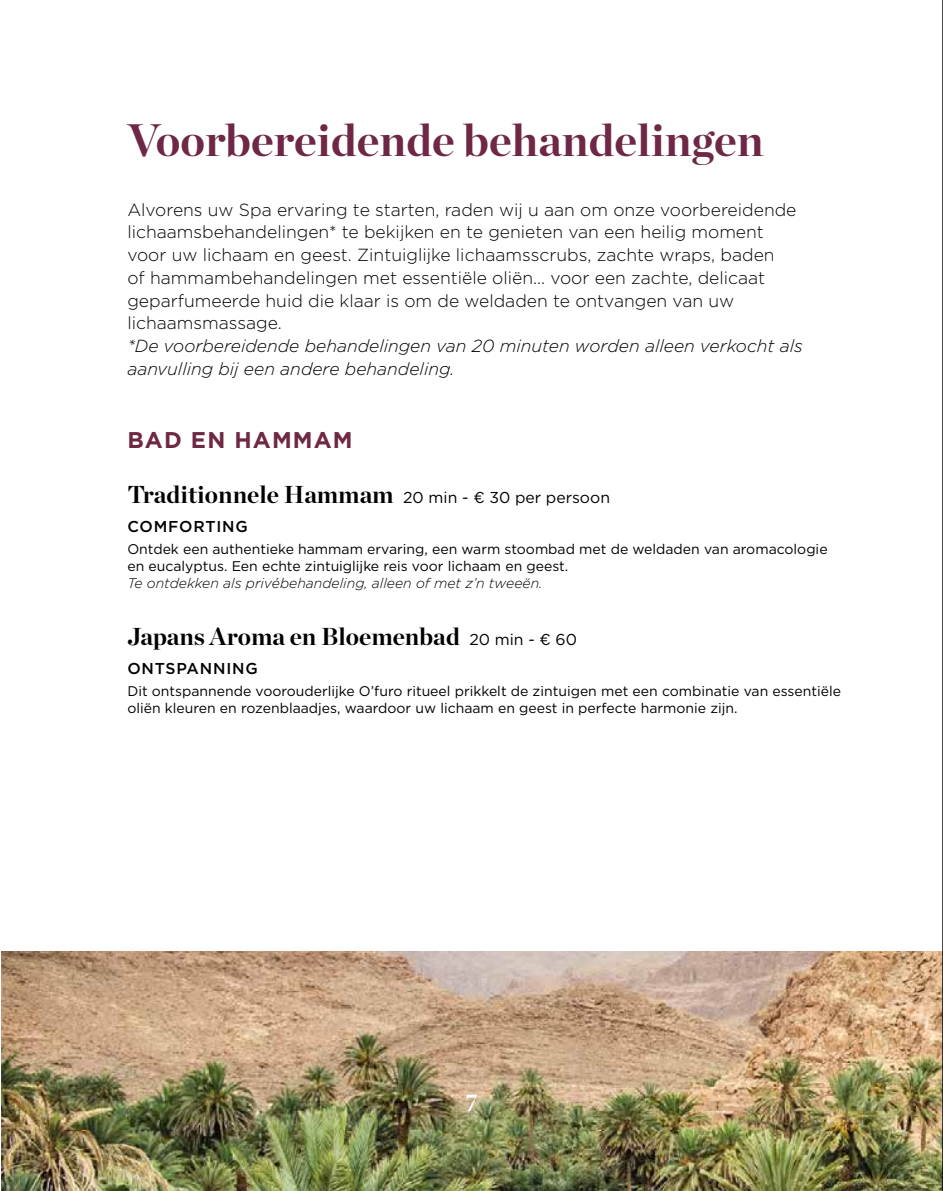
<style>
.page{position:relative;width:943px;height:1191px;background:#fff}
.page>*{position:absolute;margin:0;border:0;box-sizing:border-box;transform-origin:0 0}
.t1{font:700 45.5px "Chronicle Display";color:#6e2846}
.t2{font:700 24.5px "Chronicle Display";color:#000}
.t3{font:700 24.5px "Chronicle Display";color:#fff;scale:.9 1}
.t4{font:700 22.75px "Gotham HTF";letter-spacing:.05em;color:#6e2846}
.t5{font:300 17.5px/22.8px "Gotham HTF";color:#000}
.t6{font:italic 300 17.5px/22.8px "Gotham HTF";color:#000}
.t7{font:500 15.75px "Gotham HTF";letter-spacing:.05em;color:#000}
.t8{font:14px/16.8px "Gotham HTF";color:#000}
.t9{font:italic 300 14px "Gotham HTF";color:#000}
.s1{font-family:"Gotham";font-weight:400;font-size:15.75px}
</style>
<div class="page">
<img style="left:1px;top:951px;width:941px;height:240px">
<hr style="left:942px;top:0;width:1px;height:1191px;background:#000">
<h1 class="t1" style="left:127px;top:103px;width:638px">Voorbereidende behandelingen</h1>
<p class="t5" style="left:127px;top:198px;width:670px">Alvorens uw Spa ervaring te starten, raden wij u aan om onze voorbereidende lichaamsbehandelingen* te bekijken en te genieten van een heilig moment voor uw lichaam en geest. Zintuiglijke lichaamsscrubs, zachte wraps, baden of hammambehandelingen met essentiële oliën... voor een zachte, delicaat geparfumeerde huid die klaar is om de weldaden te ontvangen van uw lichaamsmassage.</p>
<p class="t6" style="left:127px;top:334px;width:677px">*De voorbereidende behandelingen van 20 minuten worden alleen verkocht als aanvulling bij een andere behandeling.</p>
<h3 class="t4" style="left:127px;top:427px;width:227px">BAD EN HAMMAM</h3>
<h2 class="t2" style="left:127px;top:475px;width:484px">Traditionnele Hammam <span class="s1">20 min - € 30 per persoon</span></h2>
<p class="t7" style="left:127px;top:517px;width:122px">COMFORTING</p>
<p class="t8" style="left:127px;top:540px;width:701px">Ontdek een authentieke hammam ervaring, een warm stoombad met de weldaden van aromacologie en eucalyptus. Een echte zintuiglijke reis voor lichaam en geest.</p>
<p class="t9" style="left:127px;top:575px;width:416px">Te ontdekken als privébehandeling, alleen of met z’n tweeën.</p>
<h2 class="t2" style="left:127px;top:617px;width:451px">Japans Aroma en Bloemenbad <span class="s1">20 min - € 60</span></h2>
<p class="t7" style="left:127px;top:659px;width:132px">ONTSPANNING</p>
<p class="t8" style="left:127px;top:682px;width:715px">Dit ontspannende voorouderlijke O’furo ritueel prikkelt de zintuigen met een combinatie van essentiële oliën kleuren en rozenblaadjes, waardoor uw lichaam en geest in perfecte harmonie zijn.</p>
<h2 class="t3" style="left:465px;top:1083px;width:15px">7</h2>
</div>
